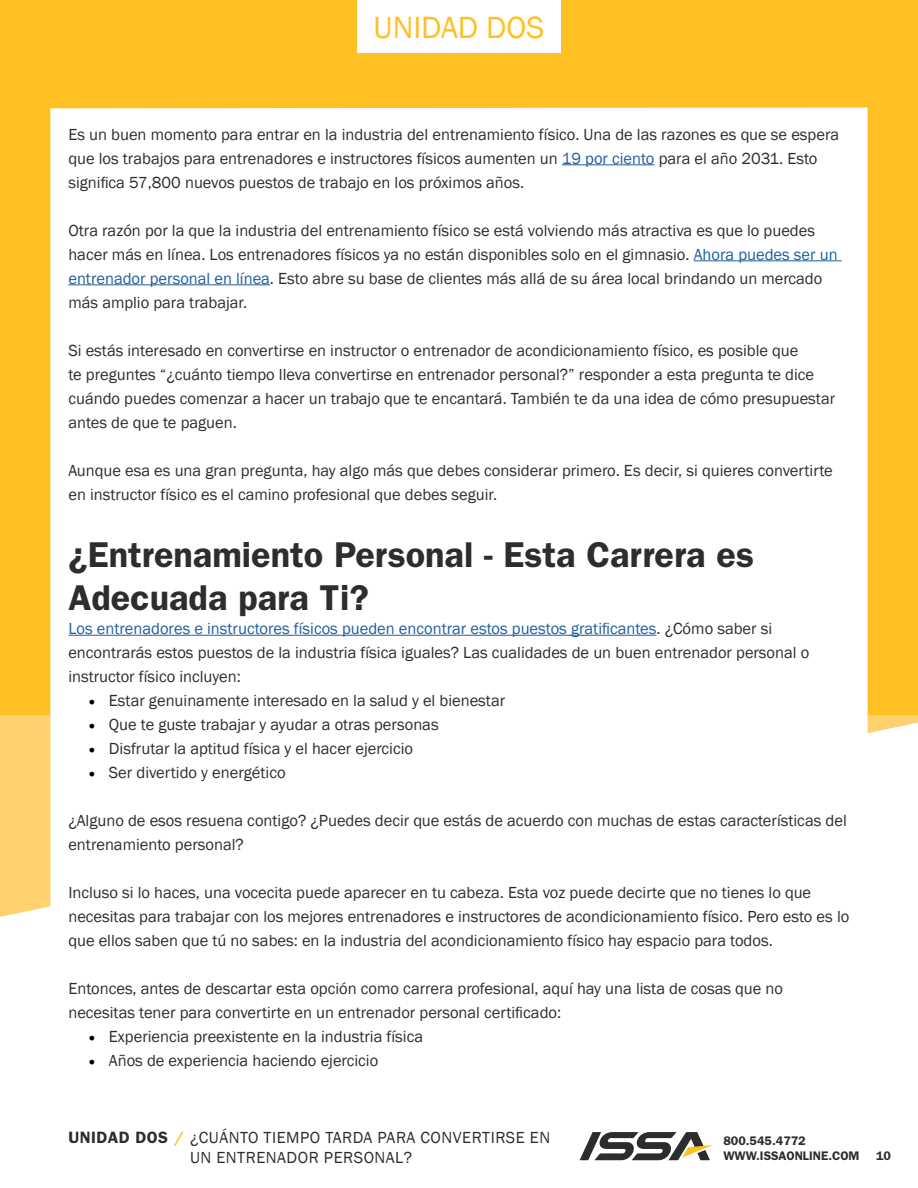
<style>
.page{position:relative;width:918px;height:1188px;background:#fff}
.page>*{position:absolute;margin:0;border:0;box-sizing:border-box;transform-origin:0 0}
.t1{font:600 36px/43.2px "Franklin Gothic";color:#2d2d2c}
.t2{font:31.5px "Franklin Gothic";color:#fec022}
.t3{font:16.5px/24px "Franklin Gothic";color:#2d2d2c}
.t4{font:16.5px/19.5px "Franklin Gothic";letter-spacing:.03em;color:#2d2d2c}
.t5{font:600 12.45px/15px "Franklin Gothic";color:#2d2d2c}
.s1{color:#215e9e}
.s2{font-family:"Minion Pro";font-size:18px;color:#000}
.s3{font-weight:600}
.s4{font-weight:600;color:#fec022}
</style>
<div class="page">
<div style="left:0;top:0;width:918px;height:716px;background:#fec022"></div>
<svg style="left:0;top:715px;width:918px;height:202px;fill:#ffd16f"></svg>
<div style="left:357px;top:0;width:204px;height:53px;background:#fff"></div>
<div style="left:47px;top:107px;width:824px;height:810px;background:#fff"></div>
<svg style="left:580px;top:1132px;width:133px;height:28px"></svg>
<hr style="left:562px;top:164px;width:93px;height:1px;background:#215e9e">
<hr style="left:694px;top:260px;width:148px;height:1px;background:#215e9e">
<hr style="left:68px;top:284px;width:202px;height:1px;background:#215e9e">
<hr style="left:68px;top:635px;width:589px;height:1px;background:#215e9e">
<h2 class="t2" style="left:374px;top:8px;width:172px">UNIDAD DOS</h2>
<p class="t3" style="left:68px;top:122px;width:772px">Es un buen momento para entrar en la industria del entrenamiento físico. Una de las razones es que se espera que los trabajos para entrenadores e instructores físicos aumenten un <span class="s1">19 por ciento</span> para el año 2031. Esto significa 57,800 nuevos puestos de trabajo en los próximos años.</p>
<p class="t3" style="left:68px;top:218px;width:771px">Otra razón por la que la industria del entrenamiento físico se está volviendo más atractiva es que lo puedes hacer más en línea. Los entrenadores físicos ya no están disponibles solo en el gimnasio. <span class="s1">Ahora puedes ser un entrenador personal en línea</span>. Esto abre su base de clientes más allá de su área local brindando un mercado más amplio para trabajar.</p>
<p class="t3" style="left:68px;top:338px;width:768px">Si estás interesado en convertirse en instructor o entrenador de acondicionamiento físico, es posible que<br>te preguntes “¿cuánto tiempo lleva convertirse en entrenador personal?” responder a esta pregunta te dice cuándo puedes comenzar a hacer un trabajo que te encantará. También te da una idea de cómo presupuestar antes de que te paguen.</p>
<p class="t3" style="left:68px;top:459px;width:766px">Aunque esa es una gran pregunta, hay algo más que debes considerar primero. Es decir, si quieres convertirte en instructor físico es el camino profesional que debes seguir.</p>
<h1 class="t1" style="left:68px;top:533px;width:687px">¿Entrenamiento Personal - Esta Carrera es<br>Adecuada para Ti?</h1>
<p class="t3" style="left:68px;top:617px;width:742px"><span class="s1">Los entrenadores e instructores físicos pueden encontrar estos puestos gratificantes</span>. ¿Cómo saber si encontrarás estos puestos de la industria física iguales? Las cualidades de un buen entrenador personal o instructor físico incluyen:</p>
<p class="t3" style="left:89px;top:689px;width:418px"><span class="s2">•</span> Estar genuinamente interesado en la salud y el bienestar</p>
<p class="t3" style="left:89px;top:713px;width:352px"><span class="s2">•</span> Que te guste trabajar y ayudar a otras personas</p>
<p class="t3" style="left:89px;top:737px;width:326px"><span class="s2">•</span> Disfrutar la aptitud física y el hacer ejercicio</p>
<p class="t3" style="left:89px;top:761px;width:199px"><span class="s2">•</span> Ser divertido y energético</p>
<p class="t3" style="left:68px;top:809px;width:780px">¿Alguno de esos resuena contigo? ¿Puedes decir que estás de acuerdo con muchas de estas características del entrenamiento personal?</p>
<p class="t3" style="left:68px;top:881px;width:782px">Incluso si lo haces, una vocecita puede aparecer en tu cabeza. Esta voz puede decirte que no tienes lo que necesitas para trabajar con los mejores entrenadores e instructores de acondicionamiento físico. Pero esto es lo que ellos saben que tú no sabes: en la industria del acondicionamiento físico hay espacio para todos.</p>
<p class="t3" style="left:68px;top:977px;width:716px">Entonces, antes de descartar esta opción como carrera profesional, aquí hay una lista de cosas que no necesitas tener para convertirte en un entrenador personal certificado:</p>
<p class="t3" style="left:89px;top:1025px;width:336px"><span class="s2">•</span> Experiencia preexistente en la industria física</p>
<p class="t3" style="left:89px;top:1049px;width:291px"><span class="s2">•</span> Años de experiencia haciendo ejercicio</p>
<p class="t4" style="left:190px;top:1128px;width:362px;text-indent:-122px"><span class="s3">UNIDAD DOS</span> <span class="s4">/</span> ¿CUÁNTO TIEMPO TARDA PARA CONVERTIRSE EN<br>UN ENTRENADOR PERSONAL?</p>
<p class="t5" style="left:723px;top:1133px;width:138px">800.545.4772<br>WWW.ISSAONLINE.COM</p>
<p class="t5" style="left:876px;top:1148px;width:16px">10</p>
</div>
